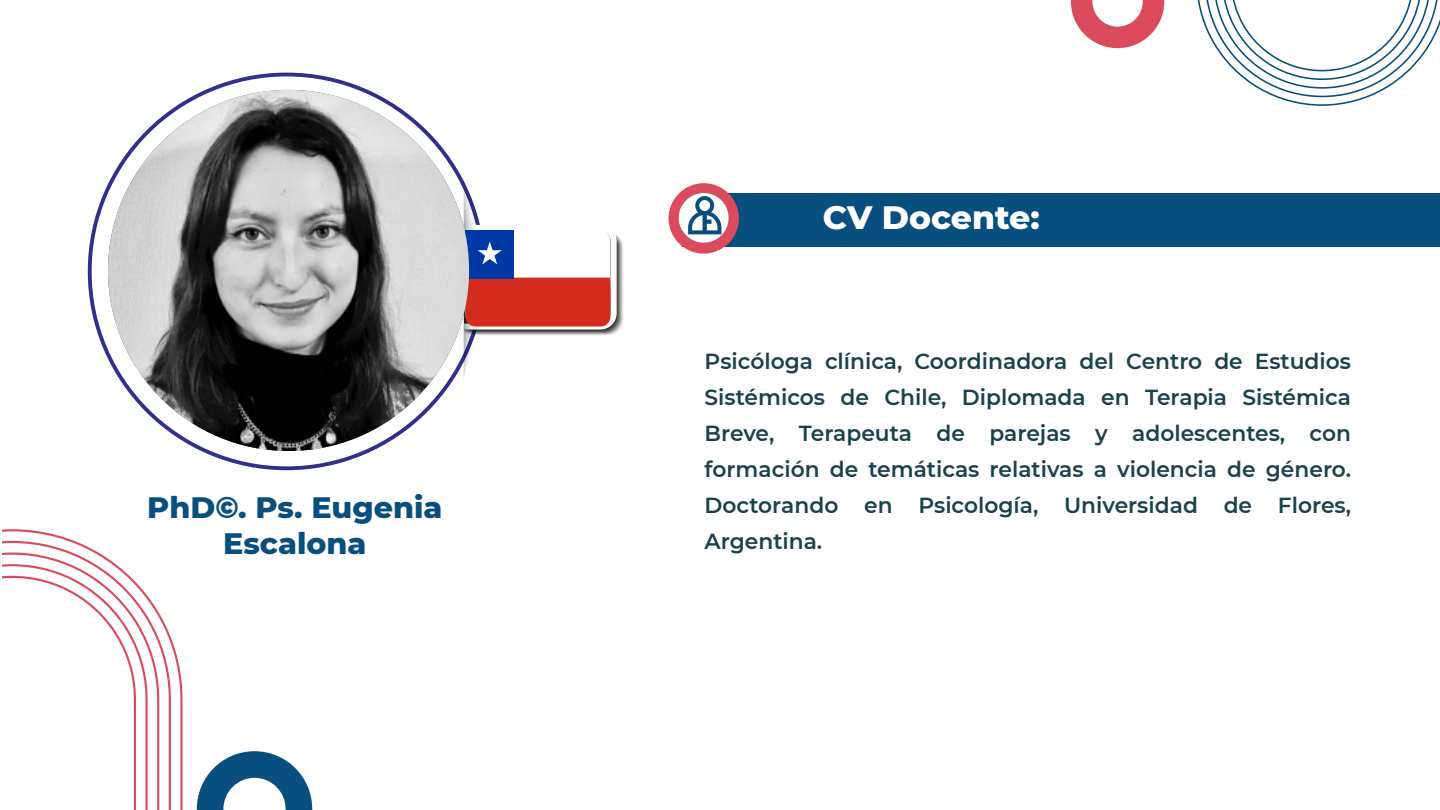
<style>
.page{position:relative;width:1440px;height:810px;background:#fff}
.page>*{position:absolute;margin:0;border:0;box-sizing:border-box;transform-origin:0 0}
.t1{font:800 33px "Montserrat";color:#fff}
.t2{font:800 30.15px/36.2px "Montserrat";color:#084f7f;text-align:center}
.t3{font:600 21.75px/36px "Montserrat";color:#1a424c;text-align:justify}
</style>
<div class="page">
<svg style="left:464px;top:181px;width:159px;height:195px"></svg>
<img style="left:108px;top:90px;width:361px;height:361px;border-radius:181px">
<svg style="left:1197px;top:0;width:243px;height:106px"></svg>
<svg style="left:1071px;top:0;width:93px;height:48px"></svg>
<svg style="left:2px;top:529px;width:181px;height:281px"></svg>
<svg style="left:197px;top:751px;width:115px;height:59px"></svg>
<div style="left:682px;top:193px;width:758px;height:54px;background:#084f7f"></div>
<svg style="left:669px;top:183px;width:70px;height:71px"></svg>
<h2 class="t2" style="left:147px;top:487px;width:297px">PhD©. Ps. Eugenia<br>Escalona</h2>
<h1 class="t1" style="left:823px;top:193px;width:219px">CV Docente:</h1>
<p class="t3" style="left:705px;top:343px;width:648px">Psicóloga clínica, Coordinadora del Centro de Estudios Sistémicos de Chile, Diplomada en Terapia Sistémica Breve, Terapeuta de parejas y adolescentes, con formación de temáticas relativas a violencia de género.<br>Doctorando en Psicología, Universidad de Flores, Argentina.</p>
</div>
